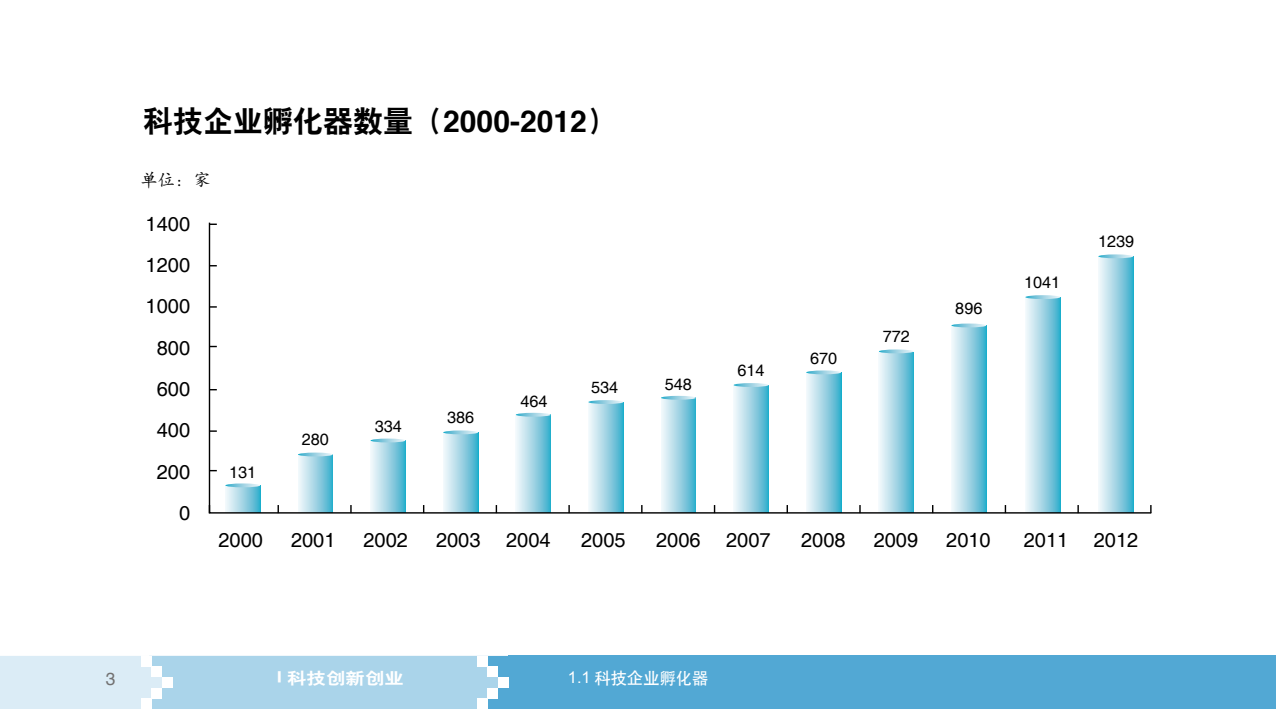
<style>
.page{position:relative;width:1276px;height:709px;background:#fff}
.page>*{position:absolute;margin:0;border:0;box-sizing:border-box;transform-origin:0 0}
.t1{font:30px "H Yb 2 gj";color:#000}
.t2{font:20px/41.2px "Helvetica";color:#000;text-align:right}
.t3{font:17.5px "H Yc 1 gj";color:#000}
.t4{font:17.5px "Helvetica";color:#727171}
.t5{font:16.25px "Helvetica";color:#000}
.t6{font:16.25px "H Yb 1 gj";color:#fff}
.t7{font:16.25px "H Yb 2 gj";color:#fff;scale:1.2 1}
.s1{font-family:"Helvetica";font-weight:700}
.s2{font-family:"Arial"}
</style>
<div class="page">
<svg style="left:0;top:656px;width:498px;height:53px;background:#b9dbed"></svg>
<div style="left:508px;top:656px;width:768px;height:53px;background:#52a8d4"></div>
<div style="left:487px;top:697px;width:21px;height:12px;background:#52a8d4"></div>
<div style="left:498px;top:688px;width:21px;height:11px;background:#52a8d4"></div>
<div style="left:498px;top:664px;width:21px;height:13px;background:#52a8d4"></div>
<div style="left:487px;top:656px;width:22px;height:10px;background:#52a8d4"></div>
<div style="left:162px;top:677px;width:10px;height:11px;background:#fff"></div>
<div style="left:152px;top:688px;width:10px;height:10px;background:#fff"></div>
<div style="left:152px;top:666px;width:10px;height:11px;background:#fff"></div>
<div style="left:141px;top:656px;width:10px;height:10px;background:#fff"></div>
<div style="left:141px;top:698px;width:10px;height:11px;background:#fff"></div>
<div style="left:487px;top:688px;width:11px;height:10px;background:#fff"></div>
<div style="left:487px;top:666px;width:11px;height:11px;background:#fff"></div>
<div style="left:477px;top:656px;width:10px;height:10px;background:#fff"></div>
<div style="left:477px;top:698px;width:10px;height:11px;background:#fff"></div>
<svg style="left:208px;top:222px;width:944px;height:292px"></svg>
<h1 class="t1" style="left:143px;top:106px;width:475px">科技企业孵化器数量（<span class="s1">2000-2012</span>）</h1>
<p class="t3" style="left:140px;top:171px;width:71px">单位：家</p>
<p class="t2" style="left:146px;top:204px;width:46px">1400<br>1200<br>1000<br>800<br>600<br>400<br>200<br>0</p>
<p class="t5" style="left:229px;top:462px;width:29px">131</p>
<p class="t5" style="left:302px;top:430px;width:29px">280</p>
<p class="t5" style="left:375px;top:416px;width:29px">334</p>
<p class="t5" style="left:447px;top:408px;width:29px">386</p>
<p class="t5" style="left:520px;top:391px;width:29px">464</p>
<p class="t5" style="left:591px;top:377px;width:29px">534</p>
<p class="t5" style="left:665px;top:374px;width:29px">548</p>
<p class="t5" style="left:737px;top:361px;width:29px">614</p>
<p class="t5" style="left:810px;top:348px;width:29px">670</p>
<p class="t5" style="left:882px;top:326px;width:29px">772</p>
<p class="t5" style="left:955px;top:299px;width:29px">896</p>
<p class="t5" style="left:1024px;top:273px;width:38px">1041</p>
<p class="t5" style="left:1098px;top:232px;width:38px">1239</p>
<p class="t2" style="left:218px;top:520px;width:46px">2000</p>
<p class="t2" style="left:291px;top:520px;width:46px">2001</p>
<p class="t2" style="left:363px;top:520px;width:46px">2002</p>
<p class="t2" style="left:436px;top:520px;width:46px">2003</p>
<p class="t2" style="left:506px;top:520px;width:46px">2004</p>
<p class="t2" style="left:581px;top:520px;width:46px">2005</p>
<p class="t2" style="left:656px;top:520px;width:46px">2006</p>
<p class="t2" style="left:726px;top:520px;width:46px">2007</p>
<p class="t2" style="left:801px;top:520px;width:46px">2008</p>
<p class="t2" style="left:873px;top:520px;width:46px">2009</p>
<p class="t2" style="left:946px;top:520px;width:46px">2010</p>
<p class="t2" style="left:1023px;top:520px;width:46px">2011</p>
<p class="t2" style="left:1093px;top:520px;width:46px">2012</p>
<p class="t4" style="left:106px;top:665px;width:11px">3</p>
<p class="t7" style="left:277px;top:670px;width:107px">I 科技创新创业</p>
<p class="t6" style="left:568px;top:669px;width:142px"><span class="s2">1.1</span> 科技企业孵化器</p>
</div>
